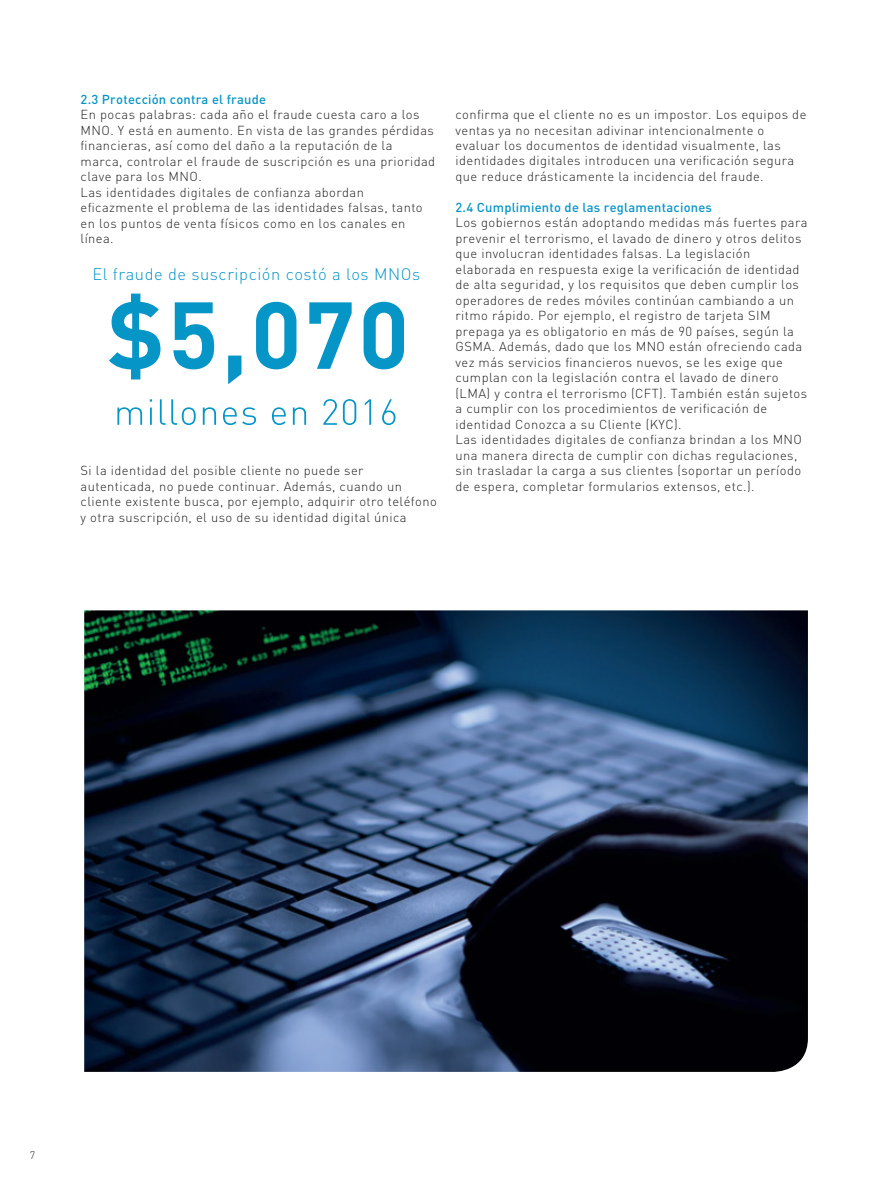
<style>
.page{position:relative;width:893px;height:1191px;background:#fff}
.page>*{position:absolute;margin:0;border:0;box-sizing:border-box;transform-origin:0 0}
.t1{font:300 16.5px "DIN Pro";letter-spacing:.035em;color:#0695c7}
.t2{font:300 12.9px/15.5px "DIN Pro";letter-spacing:.035em;color:#231f20}
.t3{font:500 12.9px "DIN Pro";letter-spacing:.02em;color:#0695c7}
.t4{font:300 10.5px "DIN Pro";color:#231f20}
</style>
<div class="page">
<img style="left:84px;top:610px;width:724px;height:461px">
<svg style="left:117px;top:407px;width:25px;height:18px"></svg>
<svg style="left:150px;top:407px;width:2px;height:18px"></svg>
<svg style="left:160px;top:399px;width:36px;height:26px"></svg>
<svg style="left:203px;top:407px;width:13px;height:18px"></svg>
<svg style="left:223px;top:407px;width:33px;height:18px"></svg>
<svg style="left:272px;top:407px;width:14px;height:18px"></svg>
<svg style="left:293px;top:407px;width:13px;height:18px"></svg>
<svg style="left:323px;top:399px;width:14px;height:26px"></svg>
<svg style="left:343px;top:399px;width:13px;height:26px"></svg>
<svg style="left:365px;top:399px;width:6px;height:26px"></svg>
<svg style="left:382px;top:399px;width:14px;height:26px"></svg>
<svg style="left:109px;top:293px;width:51px;height:86px"></svg>
<svg style="left:173px;top:302px;width:41px;height:67px"></svg>
<svg style="left:228px;top:355px;width:13px;height:29px"></svg>
<svg style="left:256px;top:302px;width:40px;height:67px"></svg>
<svg style="left:309px;top:302px;width:43px;height:67px"></svg>
<svg style="left:364px;top:302px;width:40px;height:67px"></svg>
<p class="t3" style="left:81px;top:90px;width:187px">2.3 Protección contra el fraude</p>
<p class="t2" style="left:81px;top:106px;width:356px">En pocas palabras: cada año el fraude cuesta caro a los MNO. Y está en aumento. En vista de las grandes pérdidas financieras, así como del daño a la reputación de la marca, controlar el fraude de suscripción es una prioridad clave para los MNO.<br>Las identidades digitales de confianza abordan eficazmente el problema de las identidades falsas, tanto en los puntos de venta físicos como en los canales en línea.</p>
<p class="t1" style="left:92px;top:263px;width:329px">El fraude de suscripción costó a los MNOs</p>
<p class="t2" style="left:81px;top:462px;width:358px">Si la identidad del posible cliente no puede ser autenticada, no puede continuar. Además, cuando un cliente existente busca, por ejemplo, adquirir otro teléfono y otra suscripción, el uso de su identidad digital única</p>
<p class="t2" style="left:456px;top:106px;width:352px">confirma que el cliente no es un impostor. Los equipos de ventas ya no necesitan adivinar intencionalmente o evaluar los documentos de identidad visualmente, las identidades digitales introducen una verificación segura que reduce drásticamente la incidencia del fraude.</p>
<p class="t3" style="left:456px;top:198px;width:258px">2.4 Cumplimiento de las reglamentaciones</p>
<p class="t2" style="left:456px;top:214px;width:354px">Los gobiernos están adoptando medidas más fuertes para prevenir el terrorismo, el lavado de dinero y otros delitos que involucran identidades falsas. La legislación elaborada en respuesta exige la verificación de identidad de alta seguridad, y los requisitos que deben cumplir los operadores de redes móviles continúan cambiando a un ritmo rápido. Por ejemplo, el registro de tarjeta SIM prepaga ya es obligatorio en más de 90 países, según la GSMA. Además, dado que los MNO están ofreciendo cada vez más servicios financieros nuevos, se les exige que cumplan con la legislación contra el lavado de dinero (LMA) y contra el terrorismo (CFT). También están sujetos a cumplir con los procedimientos de verificación de identidad Conozca a su Cliente (KYC).<br>Las identidades digitales de confianza brindan a los MNO una manera directa de cumplir con dichas regulaciones, sin trasladar la carga a sus clientes (soportar un período de espera, completar formularios extensos, etc.).</p>
<p class="t4" style="left:30px;top:1148px;width:7px">7</p>
</div>
